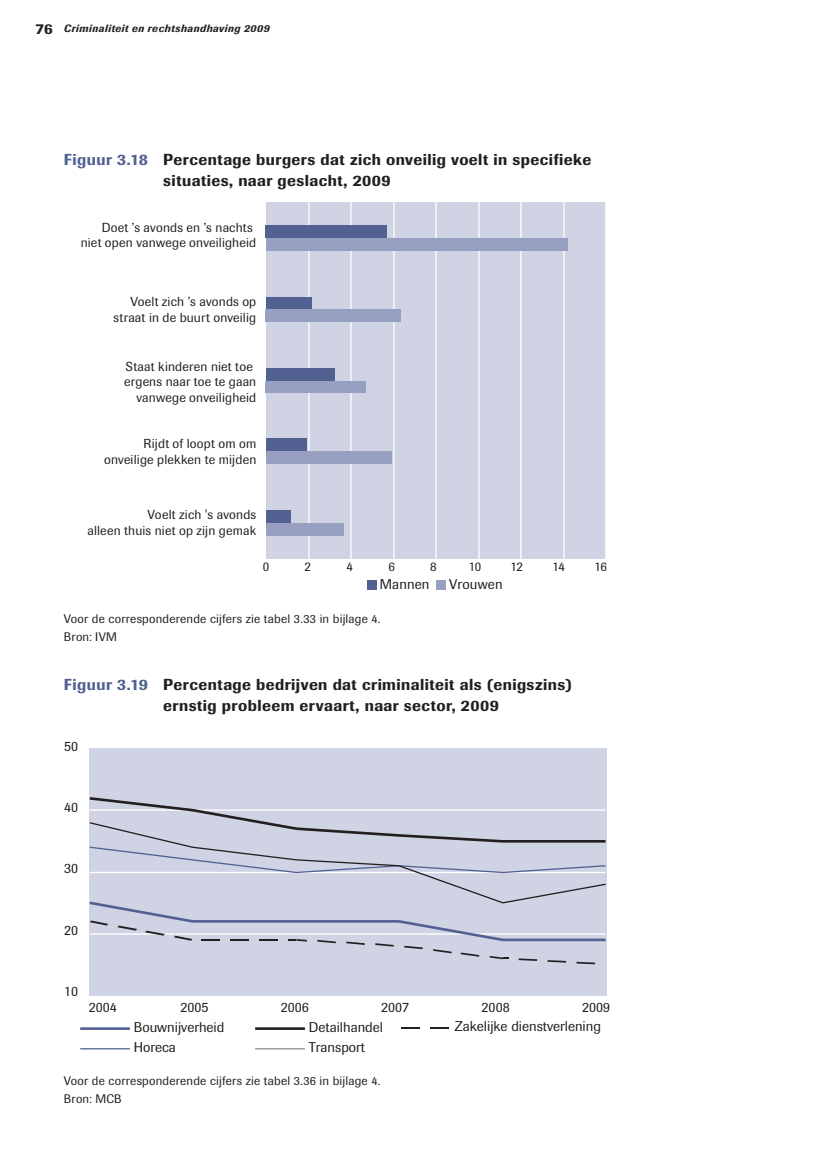
<style>
.page{position:relative;width:823px;height:1170px;background:#fff}
.page>*{position:absolute;margin:0;border:0;box-sizing:border-box;transform-origin:0 0}
.t1{font:500 15.75px/21px "Imago";letter-spacing:.03em;color:#231f20}
.t2{font:14px "Supersonic TBSK";color:#231f20}
.t3{font:12.95px/15.6px "Supersonic TBSK";letter-spacing:.015em;color:#231f20;text-align:right}
.t4{font:12.25px/17.5px "Supersonic BSK";letter-spacing:.015em;color:#231f20}
.t5{font:italic 500 10.5px "Imago";letter-spacing:.045em;color:#231f20}
.s1{font-style:normal;font-size:14.88px}
.s2{color:#536192}
</style>
<div class="page">
<div style="left:366px;top:579px;width:10px;height:10px;background:#536192"></div>
<div style="left:436px;top:579px;width:10px;height:10px;background:#98a0c2"></div>
<div style="left:266px;top:203px;width:339px;height:356px;background:#d0d3e4"></div>
<hr style="left:308px;top:203px;width:1px;height:356px;background:#fff">
<hr style="left:350px;top:203px;width:1px;height:356px;background:#fff">
<hr style="left:393px;top:203px;width:1px;height:356px;background:#fff">
<hr style="left:435px;top:203px;width:1px;height:356px;background:#fff">
<hr style="left:478px;top:203px;width:1px;height:356px;background:#fff">
<hr style="left:520px;top:203px;width:1px;height:356px;background:#fff">
<hr style="left:563px;top:203px;width:1px;height:356px;background:#fff">
<div style="left:266px;top:225px;width:121px;height:13px;background:#536192"></div>
<div style="left:266px;top:297px;width:45px;height:12px;background:#536192"></div>
<div style="left:266px;top:368px;width:68px;height:13px;background:#536192"></div>
<div style="left:266px;top:438px;width:40px;height:13px;background:#536192"></div>
<div style="left:266px;top:510px;width:24px;height:13px;background:#536192"></div>
<div style="left:266px;top:238px;width:301px;height:13px;background:#98a0c2"></div>
<div style="left:266px;top:309px;width:135px;height:13px;background:#98a0c2"></div>
<div style="left:266px;top:381px;width:100px;height:11px;background:#98a0c2"></div>
<div style="left:266px;top:451px;width:125px;height:13px;background:#98a0c2"></div>
<div style="left:266px;top:523px;width:78px;height:12px;background:#98a0c2"></div>
<div style="left:90px;top:748px;width:517px;height:247px;background:#d0d3e4"></div>
<svg style="left:89px;top:795px;width:517px;height:169px"></svg>
<hr style="left:80px;top:1027px;width:50px;height:3px;background:#536192">
<hr style="left:255px;top:1027px;width:50px;height:3px;background:#231f20">
<hr style="left:80px;top:1048px;width:50px;height:1px;background:#536192">
<hr style="left:255px;top:1048px;width:50px;height:1px;background:#8b8d90">
<svg style="left:401px;top:1027px;width:18px;height:1px"></svg>
<svg style="left:430px;top:1027px;width:19px;height:1px"></svg>
<p class="t5" style="left:35px;top:22px;width:235px"><span class="s1">76</span> Criminaliteit en rechtshandhaving 2009</p>
<p class="t1" style="left:163px;top:148px;width:429px;text-indent:-99px"><span class="s2">Figuur 3.18</span> Percentage burgers dat zich onveilig voelt in specifieke situaties, naar geslacht, 2009</p>
<p class="t3" style="left:81px;top:219px;width:177px">Doet ’s avonds en ’s nachts<br>niet open vanwege onveiligheid</p>
<p class="t3" style="left:113px;top:294px;width:144px">Voelt zich ’s avonds op straat in de buurt onveilig</p>
<p class="t3" style="left:124px;top:358px;width:134px">Staat kinderen niet toe ergens naar toe te gaan vanwege onveiligheid</p>
<p class="t3" style="left:104px;top:436px;width:154px">Rijdt of loopt om om onveilige plekken te mijden</p>
<p class="t3" style="left:87px;top:507px;width:170px">Voelt zich 's avonds<br>alleen thuis niet op zijn gemak</p>
<p class="t3" style="left:262px;top:559px;width:8px">0</p>
<p class="t3" style="left:304px;top:559px;width:8px">2</p>
<p class="t3" style="left:346px;top:559px;width:8px">4</p>
<p class="t3" style="left:388px;top:559px;width:8px">6</p>
<p class="t3" style="left:430px;top:559px;width:8px">8</p>
<p class="t3" style="left:468px;top:559px;width:14px">10</p>
<p class="t3" style="left:510px;top:559px;width:14px">12</p>
<p class="t3" style="left:552px;top:559px;width:14px">14</p>
<p class="t3" style="left:594px;top:559px;width:14px">16</p>
<p class="t2" style="left:379px;top:576px;width:51px">Mannen</p>
<p class="t2" style="left:449px;top:576px;width:55px">Vrouwen</p>
<p class="t4" style="left:64px;top:610px;width:318px">Voor de corresponderende cijfers zie tabel 3.33 in bijlage 4.<br>Bron: IVM</p>
<p class="t1" style="left:163px;top:673px;width:410px;text-indent:-99px"><span class="s2">Figuur 3.19</span> Percentage bedrijven dat criminaliteit als (enigszins) ernstig probleem ervaart, naar sector, 2009</p>
<p class="t2" style="left:64px;top:738px;width:15px">50</p>
<p class="t2" style="left:64px;top:799px;width:15px">40</p>
<p class="t2" style="left:64px;top:860px;width:15px">30</p>
<p class="t2" style="left:64px;top:921px;width:15px">20</p>
<p class="t2" style="left:64px;top:982px;width:15px">10</p>
<p class="t2" style="left:89px;top:999px;width:29px">2004</p>
<p class="t2" style="left:180px;top:999px;width:29px">2005</p>
<p class="t2" style="left:281px;top:999px;width:29px">2006</p>
<p class="t2" style="left:381px;top:999px;width:29px">2007</p>
<p class="t2" style="left:481px;top:999px;width:29px">2008</p>
<p class="t2" style="left:582px;top:999px;width:29px">2009</p>
<p class="t2" style="left:134px;top:1019px;width:92px">Bouwnijverheid</p>
<p class="t2" style="left:309px;top:1019px;width:76px">Detailhandel</p>
<p class="t2" style="left:134px;top:1039px;width:43px">Horeca</p>
<p class="t2" style="left:309px;top:1039px;width:57px">Transport</p>
<p class="t2" style="left:454px;top:1018px;width:148px">Zakelijke dienstverlening</p>
<p class="t4" style="left:64px;top:1072px;width:318px">Voor de corresponderende cijfers zie tabel 3.36 in bijlage 4.<br>Bron: MCB</p>
</div>
